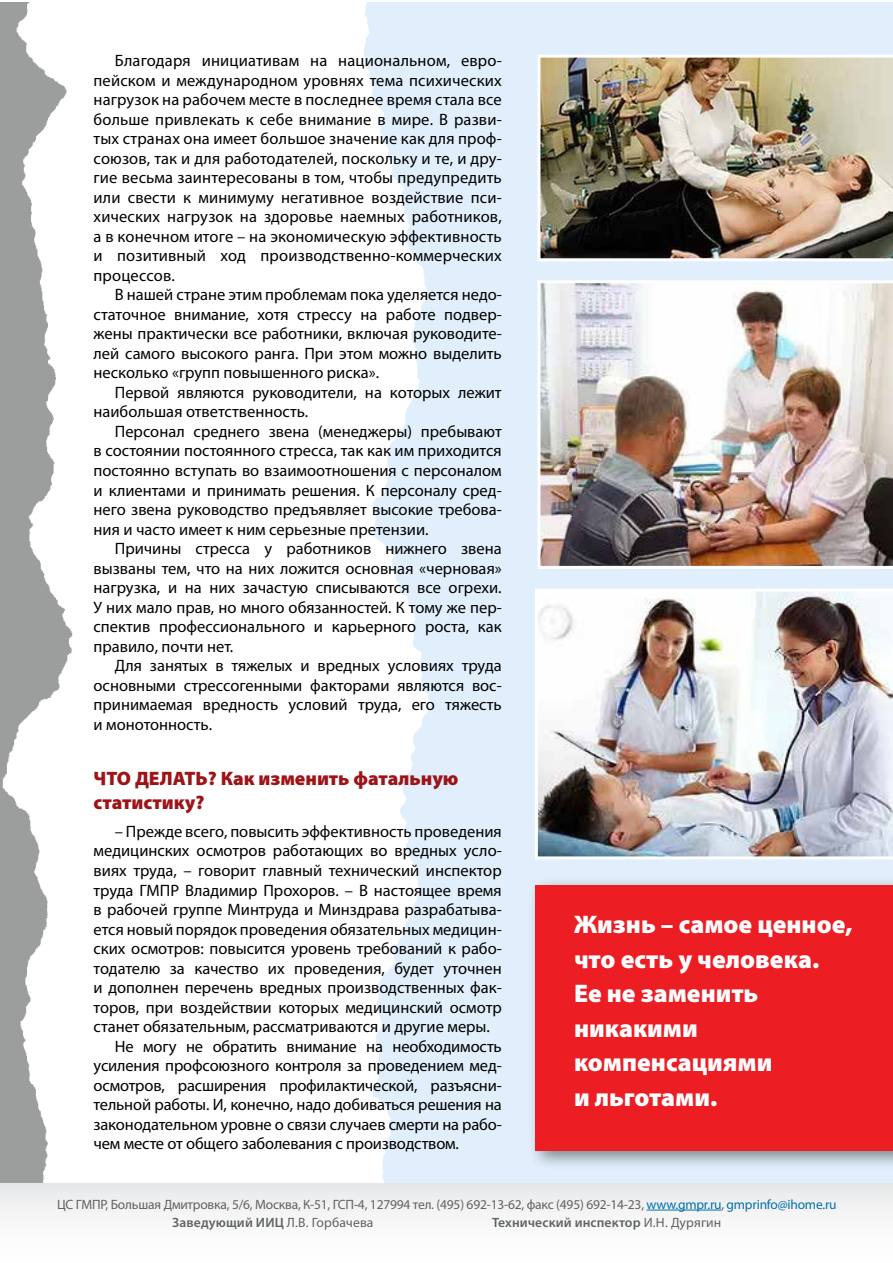
<style>
.page{position:relative;width:893px;height:1263px;background:#fff}
.page>*{position:absolute;margin:0;border:0;box-sizing:border-box;transform-origin:0 0}
.t1{font:900 25.5px/34.5px "Myriad Pro";color:#fff}
.t2{font:900 19.5px/24px "Myriad Pro";color:#9d1418}
.t3{font:16.5px/19.5px "Myriad Pro";color:#000;text-align:justify}
.t4{font:13.5px/18px "Myriad Pro";letter-spacing:-.015em;color:#616264}
.t5{font:600 13.5px "Myriad Pro";letter-spacing:.01em;color:#616264}
.s1{color:#0071ae}
.s2{font-weight:600}
.s3{font-weight:400}
</style>
<div class="page">
<div style="left:0;top:1183px;width:893px;height:80px;background:linear-gradient(to right,#f6f6f6,#f5f6f6)"></div>
<hr style="left:647px;top:1210px;width:74px;height:1px;background:#0071ae">
<img style="left:0;top:2px;width:893px;height:1180px">
<img style="left:535px;top:588px;width:358px;height:271px">
<img style="left:537px;top:280px;width:356px;height:289px">
<img style="left:537px;top:55px;width:356px;height:206px">
<div style="left:528px;top:877px;width:365px;height:293px;background:#000;opacity:.45"></div>
<div style="left:536px;top:885px;width:357px;height:265px;background:#ed1d24"></div>
<p class="t3" style="left:94px;top:51px;width:410px;text-indent:21px">Благодаря инициативам на национальном, евро&shy;пейском и международном уровнях тема психических нагрузок на рабочем месте в последнее время стала все больше привлекать к себе внимание в мире. В разви&shy;тых странах она имеет большое значение как для проф&shy;союзов, так и для работодателей, поскольку и те, и дру&shy;гие весьма заинтересованы в том, чтобы предупредить или свести к минимуму негативное воздействие пси&shy;хических нагрузок на здоровье наемных работников, а в конечном итоге – на экономическую эффективность и позитивный ход производственно-коммерческих процессов.</p>
<p class="t3" style="left:94px;top:285px;width:410px;text-indent:21px">В нашей стране этим проблемам пока уделяется недо&shy;статочное внимание, хотя стрессу на работе подвер&shy;жены практически все работники, включая руководите&shy;лей самого высокого ранга. При этом можно выделить несколько «групп повышенного риска».</p>
<p class="t3" style="left:94px;top:382px;width:410px;text-indent:21px">Первой являются руководители, на которых лежит наибольшая ответственность.</p>
<p class="t3" style="left:94px;top:421px;width:410px;text-indent:21px">Персонал среднего звена (менеджеры) пребывают в состоянии постоянного стресса, так как им приходится постоянно вступать во взаимоотношения с персоналом и клиентами и принимать решения. К персоналу сред&shy;него звена руководство предъявляет высокие требова&shy;ния и часто имеет к ним серьезные претензии.</p>
<p class="t3" style="left:94px;top:538px;width:410px;text-indent:21px">Причины стресса у работников нижнего звена вызваны тем, что на них ложится основная «черновая» нагрузка, и на них зачастую списываются все огрехи.<br>У них мало прав, но много обязанностей. К тому же пер&shy;спектив профессионального и карьерного роста, как правило, почти нет.</p>
<p class="t3" style="left:94px;top:655px;width:410px;text-indent:21px">Для занятых в тяжелых и вредных условиях труда основными стрессогенными факторами являются вос&shy;принимаемая вредность условий труда, его тяжесть и монотонность.</p>
<p class="t2" style="left:94px;top:766px;width:366px">ЧТО ДЕЛАТЬ? Как изменить фатальную статистику?</p>
<p class="t3" style="left:115px;top:821px;width:388px">– Прежде всего, повысить эффективность проведения</p>
<p class="t3" style="left:94px;top:841px;width:410px">медицинских осмотров работающих во вредных усло-</p>
<p class="t3" style="left:94px;top:860px;width:410px">виях труда, – говорит главный технический инспектор</p>
<p class="t3" style="left:94px;top:880px;width:410px">труда ГМПР Владимир Прохоров. – В настоящее время</p>
<p class="t3" style="left:94px;top:899px;width:410px">в рабочей группе Минтруда и Минздрава разрабатыва-</p>
<p class="t3" style="left:94px;top:919px;width:410px">ется новый порядок проведения обязательных медицин-</p>
<p class="t3" style="left:94px;top:938px;width:410px">ских осмотров: повысится уровень требований к рабо-</p>
<p class="t3" style="left:94px;top:958px;width:410px">тодателю за качество их проведения, будет уточнен</p>
<p class="t3" style="left:94px;top:977px;width:410px">и дополнен перечень вредных производственных фак-</p>
<p class="t3" style="left:94px;top:997px;width:410px">торов, при воздействии которых медицинский осмотр</p>
<p class="t3" style="left:94px;top:1016px;width:398px">станет обязательным, рассматриваются и другие меры.</p>
<p class="t3" style="left:115px;top:1036px;width:388px">Не могу не обратить внимание на необходимость</p>
<p class="t3" style="left:94px;top:1055px;width:409px">усиления профсоюзного контроля за проведением мед-</p>
<p class="t3" style="left:94px;top:1075px;width:410px">осмотров, расширения профилактической, разъясни-</p>
<p class="t3" style="left:94px;top:1094px;width:410px">тельной работы. И, конечно, надо добиваться решения на</p>
<p class="t3" style="left:94px;top:1114px;width:410px">законодательном уровне о связи случаев смерти на рабо-</p>
<p class="t3" style="left:94px;top:1133px;width:367px">чем месте от общего заболевания с производством.</p>
<h1 class="t1" style="left:574px;top:906px;width:280px">Жизнь – самое ценное, что есть у человека.<br>Ее не заменить никакими компенсациями<br>и льготами.</h1>
<p class="t4" style="left:172px;top:1195px;width:666px;text-indent:-115px">ЦС ГМПР, Большая Дмитровка, 5/6, Москва, К-51, ГСП-4, 127994 тел. (495) 692-13-62, факс (495) 692-14-23, <span class="s1">www.gmpr.ru</span>, <span class="s1">gmprinfo@ihome.ru<br></span><span class="s2">Заведующий ИИЦ</span> Л.В. Горбачева</p>
<p class="t5" style="left:492px;top:1213px;width:231px">Технический инспектор <span class="s3">И.Н. Дурягин</span></p>
</div>
